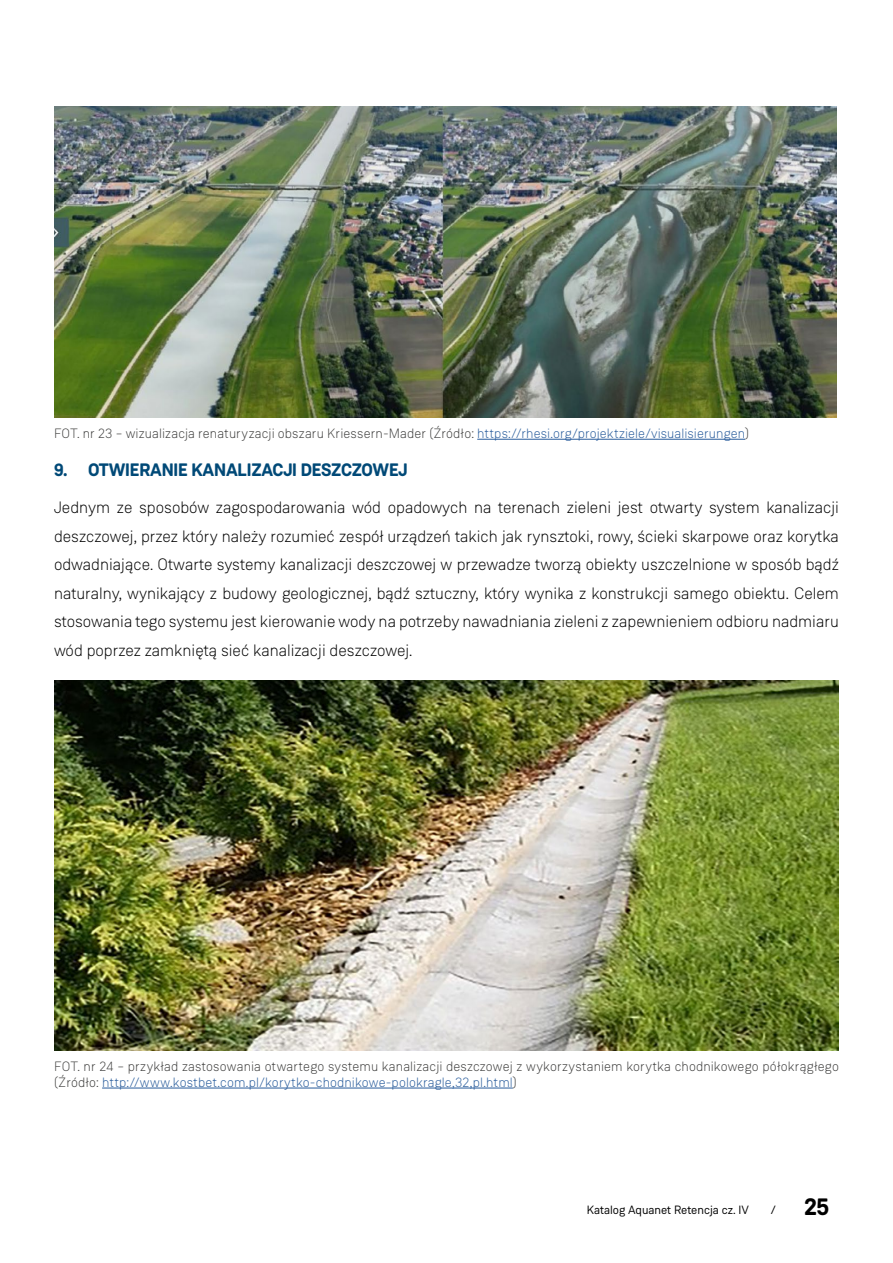
<style>
.page{position:relative;width:893px;height:1263px;background:#fff}
.page>*{position:absolute;margin:0;border:0;box-sizing:border-box;transform-origin:0 0}
.t1{font:700 24px "Weissenhof Grotesk";color:#000}
.t2{font:700 18px "Weissenhof Grotesk";letter-spacing:-.01em;color:#004977}
.t3{font:300 16.5px/28.5px "Weissenhof Grotesk";color:#000;text-align:justify}
.t4{font:300 13.5px/16.2px "Weissenhof Grotesk";letter-spacing:.01em;color:#3c3c3b}
.t5{font:12px "Weissenhof Grotesk";color:#000}
.s1{color:#275b9b}
.s2{font-weight:400;font-size:12px}
</style>
<div class="page">
<hr style="left:102px;top:1088px;width:411px;height:1px;background:#275b9b">
<hr style="left:477px;top:439px;width:268px;height:1px;background:#275b9b">
<img style="left:54px;top:106px;width:782px;height:311px">
<img style="left:54px;top:680px;width:785px;height:370px">
<p class="t4" style="left:54px;top:425px;width:696px">FOT. nr 23 – wizualizacja renaturyzacji obszaru Kriessern-Mader (Źródło: <span class="s1">https://rhesi.org/projektziele/visualisierungen</span>)</p>
<p class="t2" style="left:54px;top:459px;width:355px">9. OTWIERANIE KANALIZACJI DESZCZOWEJ</p>
<p class="t3" style="left:54px;top:493px;width:786px">Jednym ze sposobów zagospodarowania wód opadowych na terenach zieleni jest otwarty system kanalizacji deszczowej, przez który należy rozumieć zespół urządzeń takich jak rynsztoki, rowy, ścieki skarpowe oraz korytka odwadniające. Otwarte systemy kanalizacji deszczowej w przewadze tworzą obiekty uszczelnione w sposób bądź naturalny, wynikający z budowy geologicznej, bądź sztuczny, który wynika z konstrukcji samego obiektu. Celem stosowania tego systemu jest kierowanie wody na potrzeby nawadniania zieleni z zapewnieniem odbioru nadmiaru wód poprzez zamkniętą sieć kanalizacji deszczowej.</p>
<p class="t4" style="left:54px;top:1058px;width:786px">FOT. nr 24 – przykład zastosowania otwartego systemu kanalizacji deszczowej z wykorzystaniem korytka chodnikowego półokrągłego (Źródło: <span class="s1">http://www.kostbet.com.pl/korytko-chodnikowe-polokragle,32,pl.html</span>)</p>
<p class="t5" style="left:587px;top:1202px;width:163px">Katalog Aquanet Retencja cz. IV</p>
<h1 class="t1" style="left:771px;top:1191px;width:60px"><span class="s2">/</span> 25</h1>
</div>
